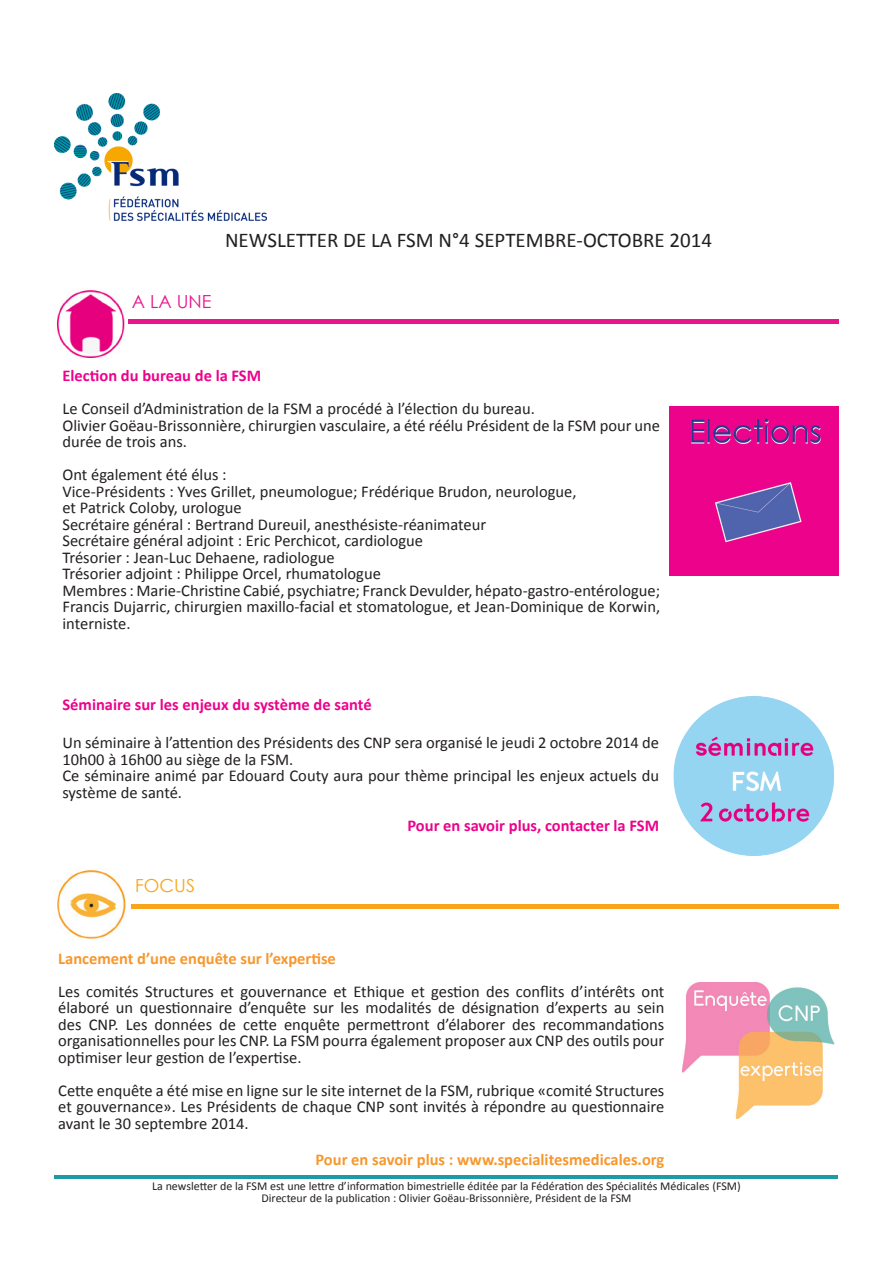
<style>
.page{position:relative;width:893px;height:1263px;background:#fff}
.page>*{position:absolute;margin:0;border:0;box-sizing:border-box;transform-origin:0 0}
.t1{font:21px "Calibri";color:#231f20}
.t2{font:18px "Century Gothic";color:#ea148b}
.t3{font:18px "Century Gothic";color:#f9a51b}
.t4{font:16.5px/16.5px "Calibri";color:#231f20;text-align:justify}
.t5{font:700 16.5px "Calibri";color:#ed028c}
.t6{font:700 16.5px "Calibri";color:#f7972d}
.t7{font:12px "Calibri";color:#231f20}
</style>
<div class="page">
<hr style="left:98px;top:904px;width:741px;height:4px;background:#f9a51b">
<div style="left:78px;top:319px;width:761px;height:5px;background:#ea148b"></div>
<hr style="left:54px;top:1175px;width:784px;height:4px;background:#1d9ba4">
<img style="left:57px;top:290px;width:71px;height:68px">
<img style="left:57px;top:870px;width:73px;height:69px">
<img style="left:54px;top:94px;width:213px;height:127px">
<img style="left:683px;top:982px;width:152px;height:136px">
<img style="left:669px;top:406px;width:170px;height:170px">
<img style="left:674px;top:696px;width:160px;height:160px">
<p class="t1" style="left:225px;top:226px;width:489px">NEWSLETTER DE LA FSM N°4 SEPTEMBRE-OCTOBRE 2014</p>
<p class="t2" style="left:132px;top:289px;width:81px">A LA UNE</p>
<p class="t5" style="left:63px;top:365px;width:200px">Election du bureau de la FSM</p>
<p class="t4" style="left:63px;top:400px;width:474px">Le Conseil d’Administration de la FSM a procédé à l’élection du bureau.</p>
<p class="t4" style="left:63px;top:417px;width:599px">Olivier Goëau-Brissonnière, chirurgien vasculaire, a été réélu Président de la FSM pour une durée de trois ans.</p>
<p class="t4" style="left:63px;top:466px;width:166px">Ont également été élus :</p>
<p class="t4" style="left:63px;top:483px;width:515px">Vice-Présidents : Yves Grillet, pneumologue; Frédérique Brudon, neurologue,</p>
<p class="t4" style="left:63px;top:499px;width:181px">et Patrick Coloby, urologue</p>
<p class="t4" style="left:63px;top:516px;width:425px">Secrétaire général : Bertrand Dureuil, anesthésiste-réanimateur</p>
<p class="t4" style="left:63px;top:532px;width:362px">Secrétaire général adjoint : Eric Perchicot, cardiologue</p>
<p class="t4" style="left:63px;top:549px;width:274px">Trésorier : Jean-Luc Dehaene, radiologue</p>
<p class="t4" style="left:63px;top:565px;width:320px">Trésorier adjoint : Philippe Orcel, rhumatologue</p>
<p class="t4" style="left:63px;top:582px;width:599px">Membres : Marie-Christine Cabié, psychiatre; Franck Devulder, hépato-gastro-entérologue; Francis Dujarric, chirurgien maxillo-facial et stomatologue, et Jean-Dominique de Korwin, interniste.</p>
<p class="t5" style="left:63px;top:694px;width:311px">Séminaire sur les enjeux du système de santé</p>
<p class="t4" style="left:63px;top:735px;width:598px">Un séminaire à l’attention des Présidents des CNP sera organisé le jeudi 2 octobre 2014 de<br>10h00 à 16h00 au siège de la FSM.</p>
<p class="t4" style="left:63px;top:768px;width:598px">Ce séminaire animé par Edouard Couty aura pour thème principal les enjeux actuels du système de santé.</p>
<p class="t5" style="left:407px;top:815px;width:253px">Pour en savoir plus, contacter la FSM</p>
<p class="t3" style="left:135px;top:873px;width:61px">FOCUS</p>
<p class="t6" style="left:58px;top:948px;width:279px">Lancement d’une enquête sur l’expertise</p>
<p class="t4" style="left:58px;top:983px;width:608px">Les comités Structures et gouvernance et Ethique et gestion des conflits d’intérêts ont élaboré un questionnaire d’enquête sur les modalités de désignation d’experts au sein des CNP. Les données de cette enquête permettront d’élaborer des recommandations organisationnelles pour les CNP. La FSM pourra également proposer aux CNP des outils pour optimiser leur gestion de l’expertise.</p>
<p class="t4" style="left:58px;top:1082px;width:608px">Cette enquête a été mise en ligne sur le site internet de la FSM, rubrique «comité Structures et gouvernance». Les Présidents de chaque CNP sont invités à répondre au questionnaire avant le 30 septembre 2014.</p>
<p class="t6" style="left:315px;top:1149px;width:350px">Pour en savoir plus : www.specialitesmedicales.org</p>
<p class="t7" style="left:152px;top:1179px;width:590px">La newsletter de la FSM est une lettre d’information bimestrielle éditée par la Fédération des Spécialités Médicales (FSM)</p>
<p class="t7" style="left:261px;top:1191px;width:371px">Directeur de la publication : Olivier Goëau-Brissonnière, Président de la FSM</p>
</div>
